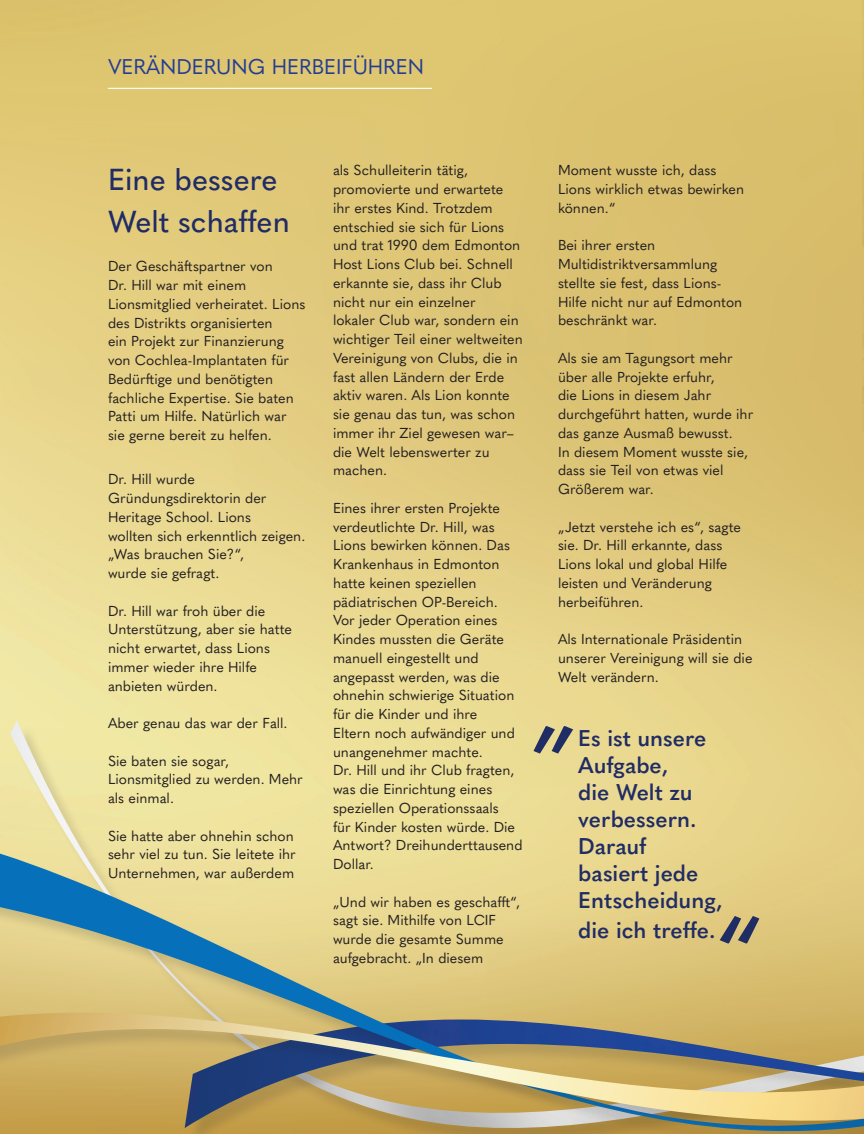
<style>
.page{position:relative;width:864px;height:1134px;background:#fff}
.page>*{position:absolute;margin:0;border:0;box-sizing:border-box;transform-origin:0 0}
.t1{font:italic 600 90px "Quasimoda";color:#202c64}
.t2{font:500 30px/42px "Quasimoda";color:#202c64}
.t3{font:600 22.5px/27px "Quasimoda";color:#202c64}
.t4{font:21px "Quasimoda";color:#233d95}
.Body{font:14.25px/18.8px "Quasimoda";color:#231f20}
</style>
<div class="page">
<img style="left:0;top:0;width:864px;height:819px">
<img style="left:10px;top:720px;width:854px;height:99px">
<hr style="left:108px;top:88px;width:324px;height:1px;background:#fff">
<svg style="left:533px;top:726px;width:40px;height:28px"></svg>
<svg style="left:0;top:819px;width:864px;height:189px;background:#d4ca8d"></svg>
<div style="left:0;top:1014px;width:864px;height:120px;background:#231f20;opacity:.15"></div>
<svg style="left:0;top:1008px;width:864px;height:120px;background:#b0a072"></svg>
<p class="t4" style="left:108px;top:51px;width:318px">VERÄNDERUNG HERBEIFÜHREN</p>
<p class="t2" style="left:108px;top:157px;width:183px">Eine bessere<br>Welt schaffen</p>
<p class="Body" style="left:108px;top:256px;width:199px">Der Geschäftspartner von<br>Dr. Hill war mit einem<br>Lionsmitglied verheiratet. Lions des Distrikts organisierten<br>ein Projekt zur Finanzierung von Cochlea-Implantaten für<br>Bedürftige und benötigten fachliche Expertise. Sie baten<br>Patti um Hilfe. Natürlich war sie gerne bereit zu helfen.</p>
<p class="Body" style="left:108px;top:469px;width:199px">Dr. Hill wurde<br>Gründungsdirektorin der<br>Heritage School. Lions<br>wollten sich erkenntlich zeigen. „Was brauchen Sie?“,<br>wurde sie gefragt.</p>
<p class="Body" style="left:108px;top:600px;width:186px">Dr. Hill war froh über die<br>Unterstützung, aber sie hatte nicht erwartet, dass Lions immer wieder ihre Hilfe anbieten würden.</p>
<p class="Body" style="left:108px;top:713px;width:181px">Aber genau das war der Fall.</p>
<p class="Body" style="left:108px;top:750px;width:196px">Sie baten sie sogar,<br>Lionsmitglied zu werden. Mehr als einmal.</p>
<p class="Body" style="left:108px;top:825px;width:189px">Sie hatte aber ohnehin schon sehr viel zu tun. Sie leitete ihr<br>Unternehmen, war außerdem</p>
<p class="Body" style="left:333px;top:160px;width:191px">als Schulleiterin tätig, promovierte und erwartete ihr erstes Kind. Trotzdem entschied sie sich für Lions und trat 1990 dem Edmonton<br>Host Lions Club bei. Schnell erkannte sie, dass ihr Club nicht nur ein einzelner<br>lokaler Club war, sondern ein wichtiger Teil einer weltweiten<br>Vereinigung von Clubs, die in fast allen Ländern der Erde aktiv waren. Als Lion konnte sie genau das tun, was schon immer ihr Ziel gewesen war– die Welt lebenswerter zu machen.</p>
<p class="Body" style="left:333px;top:498px;width:191px">Eines ihrer ersten Projekte verdeutlichte Dr. Hill, was<br>Lions bewirken können. Das<br>Krankenhaus in Edmonton hatte keinen speziellen pädiatrischen OP-Bereich.<br>Vor jeder Operation eines<br>Kindes mussten die Geräte manuell eingestellt und angepasst werden, was die ohnehin schwierige Situation für die Kinder und ihre<br>Eltern noch aufwändiger und unangenehmer machte.<br>Dr. Hill und ihr Club fragten, was die Einrichtung eines speziellen Operationssaals<br>für Kinder kosten würde. Die<br>Antwort? Dreihunderttausend<br>Dollar.</p>
<p class="Body" style="left:333px;top:891px;width:189px">„Und wir haben es geschafft“, sagt sie. Mithilfe von LCIF wurde die gesamte Summe aufgebracht. „In diesem</p>
<p class="Body" style="left:558px;top:160px;width:188px">Moment wusste ich, dass<br>Lions wirklich etwas bewirken können.“</p>
<p class="Body" style="left:558px;top:235px;width:186px">Bei ihrer ersten<br>Multidistriktversammlung stellte sie fest, dass Lions-<br>Hilfe nicht nur auf Edmonton beschränkt war.</p>
<p class="Body" style="left:558px;top:348px;width:197px">Als sie am Tagungsort mehr über alle Projekte erfuhr,<br>die Lions in diesem Jahr durchgeführt hatten, wurde ihr das ganze Ausmaß bewusst.<br>In diesem Moment wusste sie, dass sie Teil von etwas viel<br>Größerem war.</p>
<p class="Body" style="left:558px;top:516px;width:185px">„Jetzt verstehe ich es“, sagte sie. Dr. Hill erkannte, dass<br>Lions lokal und global Hilfe leisten und Veränderung herbeiführen.</p>
<p class="Body" style="left:558px;top:629px;width:196px">Als Internationale Präsidentin unserer Vereinigung will sie die<br>Welt verändern.</p>
<p class="t3" style="left:578px;top:723px;width:146px">Es ist unsere<br>Aufgabe,<br>die Welt zu verbessern.<br>Darauf<br>basiert jede<br>Entscheidung,</p>
<p class="t3" style="left:578px;top:915px;width:139px">die ich treffe.</p>
<p class="t1" style="left:716px;top:880px;width:46px">“</p>
</div>
